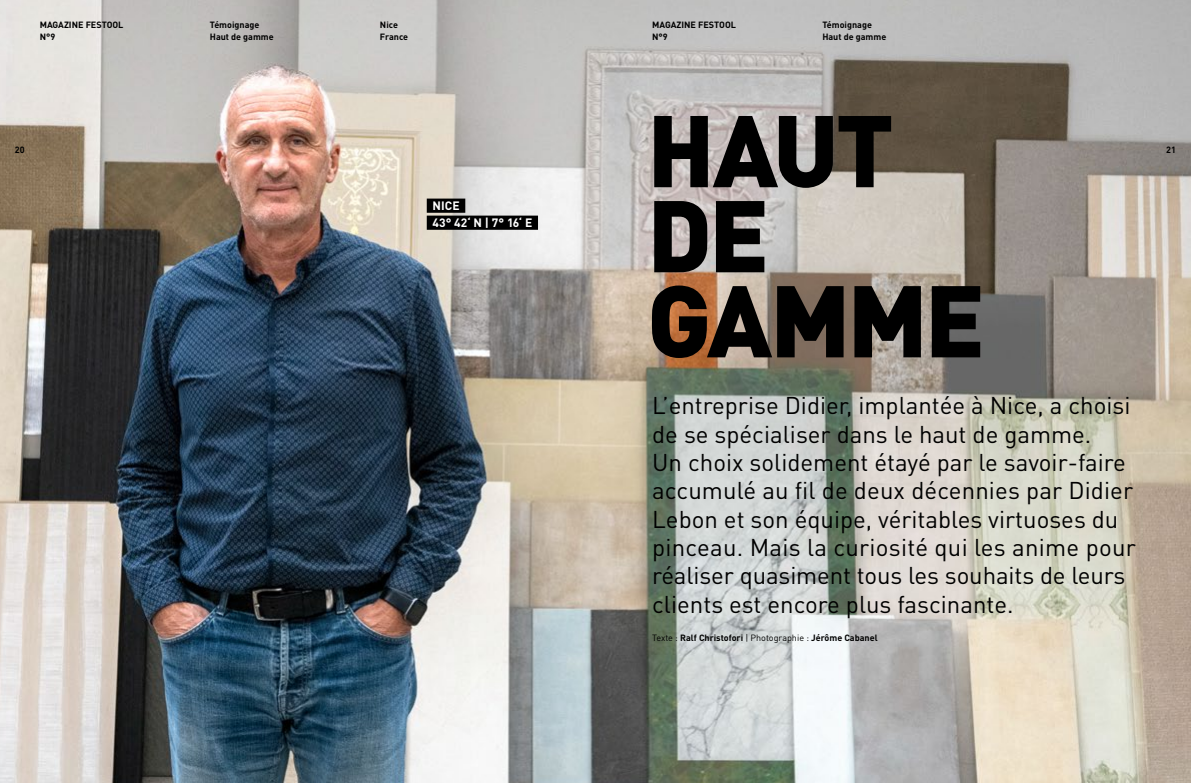
<style>
.page{position:relative;width:1191px;height:783px;background:#fff}
.page>*{position:absolute;margin:0;border:0;box-sizing:border-box;transform-origin:0 0}
.t1{font:900 100px/85px "DIN Pro";letter-spacing:-.035em;color:#000}
.t2{font:24px/28.3px "DIN Pro";color:#000}
.t3{font:700 12px/17px "DIN Pro";letter-spacing:.005em;color:#fff}
.t4{font:700 9px/11.3px "DIN Pro";color:#000}
.s1{font-weight:400}
</style>
<div class="page">
<img style="left:0;top:0;width:1191px;height:782px">
<div style="left:427px;top:198px;width:38px;height:15px;background:#000"></div>
<div style="left:427px;top:215px;width:111px;height:15px;background:#000"></div>
<p class="t4" style="left:40px;top:19px;width:85px">MAGAZINE FESTOOL<br>N°9</p>
<p class="t4" style="left:210px;top:19px;width:51px">Témoignage</p>
<p class="t4" style="left:822px;top:19px;width:51px">Témoignage</p>
<p class="t4" style="left:652px;top:19px;width:85px">MAGAZINE FESTOOL<br>N°9</p>
<p class="t4" style="left:380px;top:19px;width:19px">Nice</p>
<p class="t4" style="left:210px;top:30px;width:65px">Haut de gamme</p>
<p class="t4" style="left:380px;top:30px;width:30px">France</p>
<p class="t4" style="left:822px;top:30px;width:65px">Haut de gamme</p>
<h1 class="t1" style="left:647px;top:104px;width:340px">HAUT<br>DE<br>GAMME</h1>
<p class="t2" style="left:652px;top:390px;width:485px">L’entreprise Didier, implantée à Nice, a choisi de se spécialiser dans le haut de gamme.<br>Un choix solidement étayé par le savoir-faire accumulé au fil de deux décennies par Didier Lebon et son équipe, véritables virtuoses du pinceau. Mais la curiosité qui les anime pour réaliser quasiment tous les souhaits de leurs clients est encore plus fascinante.</p>
<p class="t4" style="left:652px;top:631px;width:227px"><span class="s1">Texte :</span> Ralf Christofori <span class="s1">| Photographie :</span> Jérôme Cabanel</p>
<p class="t4" style="left:15px;top:144px;width:11px">20</p>
<p class="t4" style="left:1166px;top:144px;width:11px">21</p>
<p class="t3" style="left:432px;top:196px;width:101px">NICE<br>43° 42‘ N | 7° 16‘ E</p>
</div>
